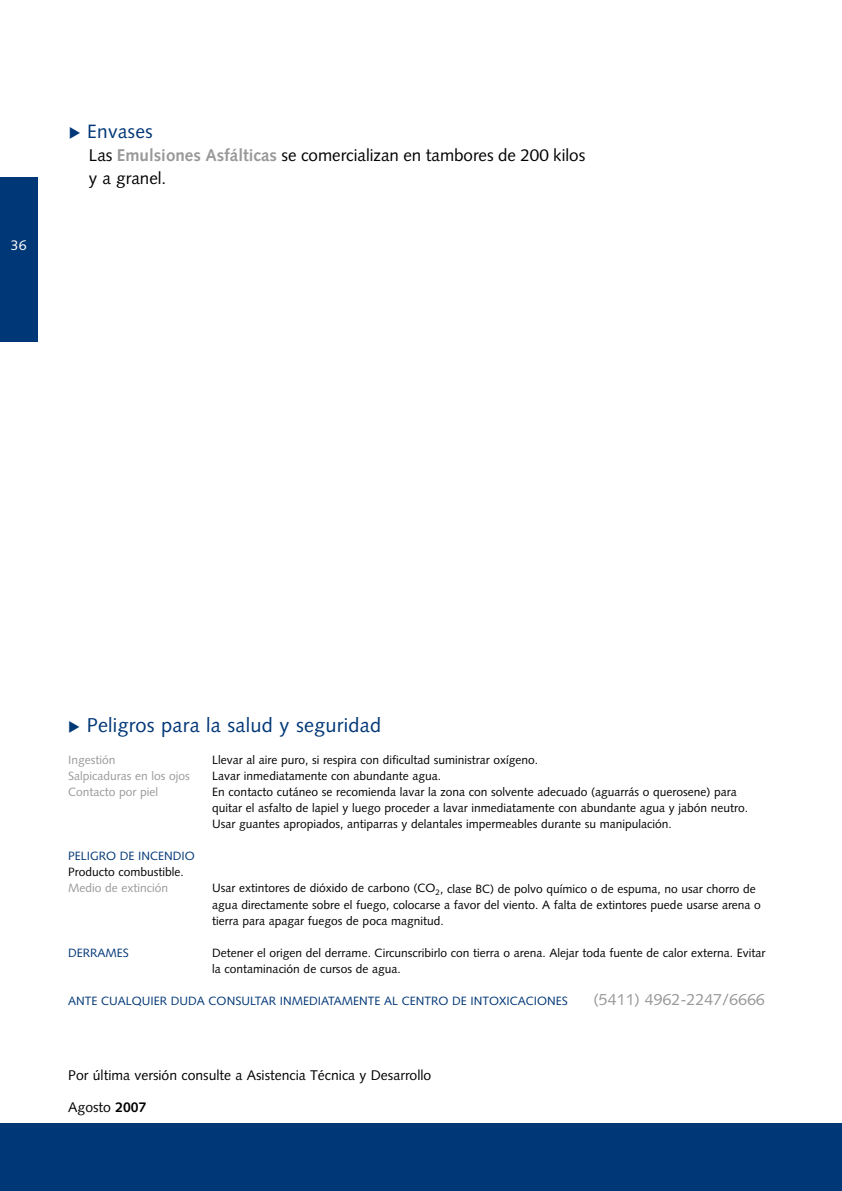
<style>
.page{position:relative;width:842px;height:1191px;background:#fff}
.page>*{position:absolute;margin:0;border:0;box-sizing:border-box;transform-origin:0 0}
.t1{font:20px "Syntax";letter-spacing:.01em;color:#003776}
.t2{font:20px "Syntax";letter-spacing:.01em;color:#003776}
.t3{font:17px/23px "Syntax";color:#000}
.t4{font:16px "Syntax";color:#999}
.t5{font:14px "Syntax";color:#000}
.t6{font:14px "Syntax";color:#fff}
.t7{font:12px/16px "Syntax";color:#000}
.t8{font:12px "Syntax";color:#003776}
.t9{font:12px "Syntax";color:#999}
.s1{font-weight:700;color:#999}
.s2{font-weight:700}
</style>
<div class="page">
<div style="left:0;top:1123px;width:842px;height:68px;background:#003776"></div>
<div style="left:0;top:178px;width:37px;height:164px;background:#003776"></div>
<p class="t6" style="left:11px;top:239px;width:17px">36</p>
<h1 class="t2" style="left:87px;top:124px;width:67px">Envases</h1>
<h2 class="t3" style="left:89px;top:145px;width:498px">Las <span class="s1">Emulsiones Asfálticas</span> se comercializan en tambores de 200 kilos y a granel.</h2>
<h1 class="t1" style="left:87px;top:717px;width:296px">Peligros para la salud y seguridad</h1>
<p class="t9" style="left:68px;top:755px;width:49px">Ingestión</p>
<p class="t7" style="left:212px;top:753px;width:327px">Llevar al aire puro, si respira con dificultad suministrar oxígeno.</p>
<p class="t9" style="left:68px;top:771px;width:123px">Salpicaduras en los ojos</p>
<p class="t7" style="left:212px;top:769px;width:230px">Lavar inmediatamente con abundante agua.</p>
<p class="t9" style="left:68px;top:787px;width:91px">Contacto por piel</p>
<p class="t7" style="left:212px;top:785px;width:537px">En contacto cutáneo se recomienda lavar la zona con solvente adecuado (aguarrás o querosene) para quitar el asfalto de lapiel y luego proceder a lavar inmediatamente con abundante agua y jabón neutro.<br>Usar guantes apropiados, antiparras y delantales impermeables durante su manipulación.</p>
<p class="t8" style="left:68px;top:851px;width:128px">PELIGRO DE INCENDIO</p>
<p class="t7" style="left:68px;top:865px;width:117px">Producto combustible.</p>
<p class="t9" style="left:68px;top:883px;width:102px">Medio de extinción</p>
<p class="t7" style="left:212px;top:881px;width:550px">Usar extintores de dióxido de carbono (CO<sub>2</sub>, clase BC) de polvo químico o de espuma, no usar chorro de agua directamente sobre el fuego, colocarse a favor del viento. A falta de extintores puede usarse arena o tierra para apagar fuegos de poca magnitud.</p>
<p class="t8" style="left:68px;top:947px;width:62px">DERRAMES</p>
<p class="t7" style="left:212px;top:945px;width:555px">Detener el origen del derrame. Circunscribirlo con tierra o arena. Alejar toda fuente de calor externa. Evitar la contaminación de cursos de agua.</p>
<p class="t8" style="left:68px;top:995px;width:501px">ANTE CUALQUIER DUDA CONSULTAR INMEDIATAMENTE AL CENTRO DE INTOXICACIONES</p>
<h3 class="t4" style="left:594px;top:992px;width:173px">(5411) 4962-2247/6666</h3>
<p class="t5" style="left:68px;top:1069px;width:365px">Por última versión consulte a Asistencia Técnica y Desarrollo</p>
<p class="t5" style="left:68px;top:1101px;width:80px">Agosto <span class="s2">2007</span></p>
</div>
